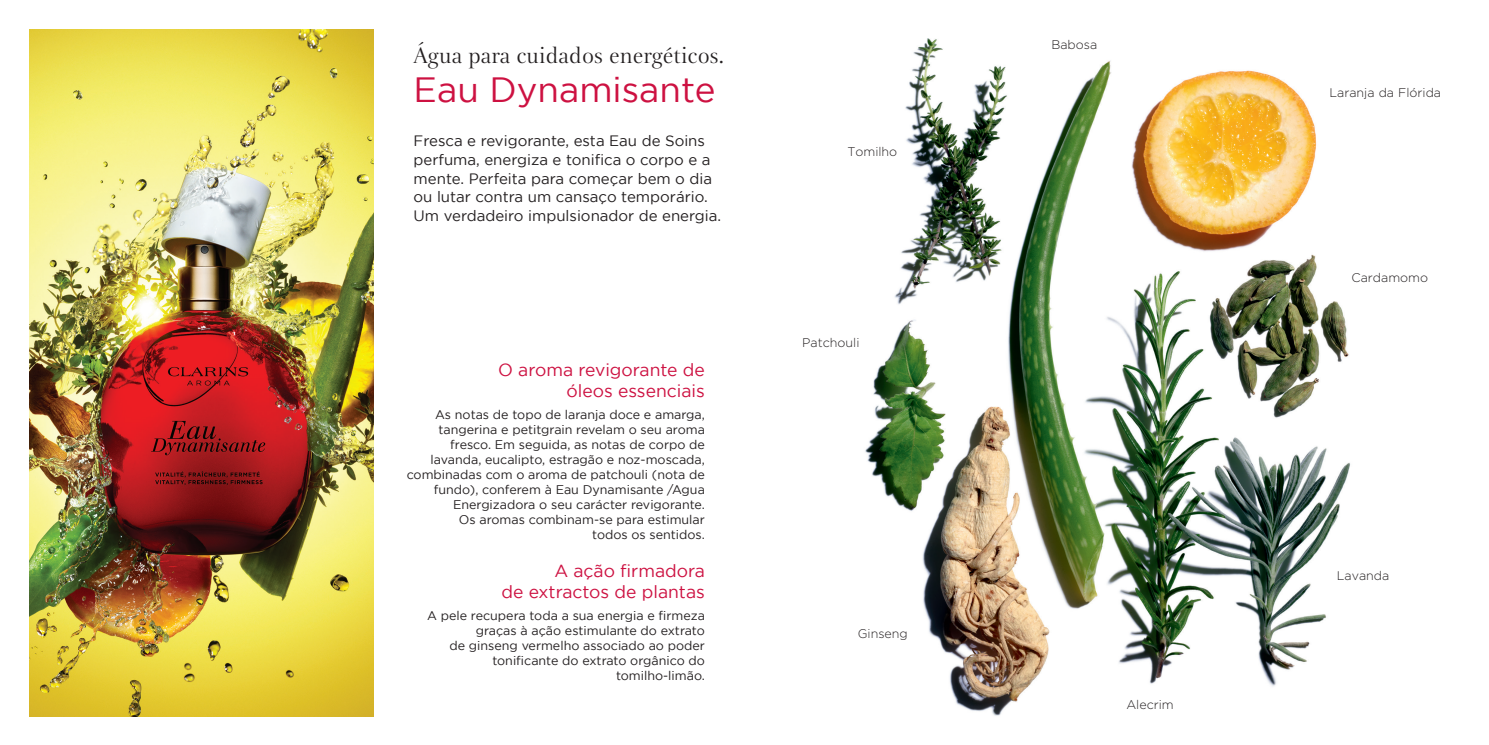
<style>
.page{position:relative;width:1489px;height:745px;background:#fff}
.page>*{position:absolute;margin:0;border:0;box-sizing:border-box;transform-origin:0 0}
.t1{font:35px "Gotham";color:#cd1141}
.t2{font:23.75px "Clarins";color:#231f20}
.t3{font:17.5px/21px "Gotham";color:#cd1141;text-align:right}
.t4{font:15px/18.8px "Gotham";color:#231f20}
.t5{font:12.5px/15px "Gotham";color:#231f20;text-align:right}
.t6{font:300 12.5px "Gotham";color:#231f20}
</style>
<div class="page">
<img style="left:865px;top:38px;width:485px;height:678px">
<img style="left:30px;top:29px;width:343px;height:687px">
<h2 class="t2" style="left:413px;top:38px;width:312px">Água para cuidados energéticos.</h2>
<h1 class="t1" style="left:413px;top:70px;width:303px">Eau Dynamisante</h1>
<p class="t4" style="left:413px;top:131px;width:309px">Fresca e revigorante, esta Eau de Soins perfuma, energiza e tonifica o corpo e a mente. Perfeita para começar bem o dia ou lutar contra um cansaço temporário.<br>Um verdadeiro impulsionador de energia.</p>
<h3 class="t3" style="left:498px;top:358px;width:208px">O aroma revigorante de óleos essenciais</h3>
<p class="t5" style="left:406px;top:406px;width:300px">As notas de topo de laranja doce e amarga, tangerina e petitgrain revelam o seu aroma fresco. Em seguida, as notas de corpo de lavanda, eucalipto, estragão e noz-moscada, combinadas com o aroma de patchouli (nota de fundo), conferem à Eau Dynamisante /Agua Energizadora o seu carácter revigorante.<br>Os aromas combinam-se para estimular<br>todos os sentidos.</p>
<h3 class="t3" style="left:501px;top:559px;width:205px">A ação firmadora<br>de extractos de plantas</h3>
<p class="t5" style="left:427px;top:607px;width:279px">A pele recupera toda a sua energia e firmeza graças à ação estimulante do extrato<br>de ginseng vermelho associado ao poder tonificante do extrato orgânico do tomilho-limão.</p>
<p class="t6" style="left:847px;top:144px;width:51px">Tomilho</p>
<p class="t6" style="left:802px;top:335px;width:59px">Patchouli</p>
<p class="t6" style="left:857px;top:626px;width:52px">Ginseng</p>
<p class="t6" style="left:1051px;top:37px;width:47px">Babosa</p>
<p class="t6" style="left:1126px;top:697px;width:49px">Alecrim</p>
<p class="t6" style="left:1329px;top:86px;width:113px">Laranja da Flórida</p>
<p class="t6" style="left:1351px;top:271px;width:78px">Cardamomo</p>
<p class="t6" style="left:1336px;top:568px;width:54px">Lavanda</p>
</div>
